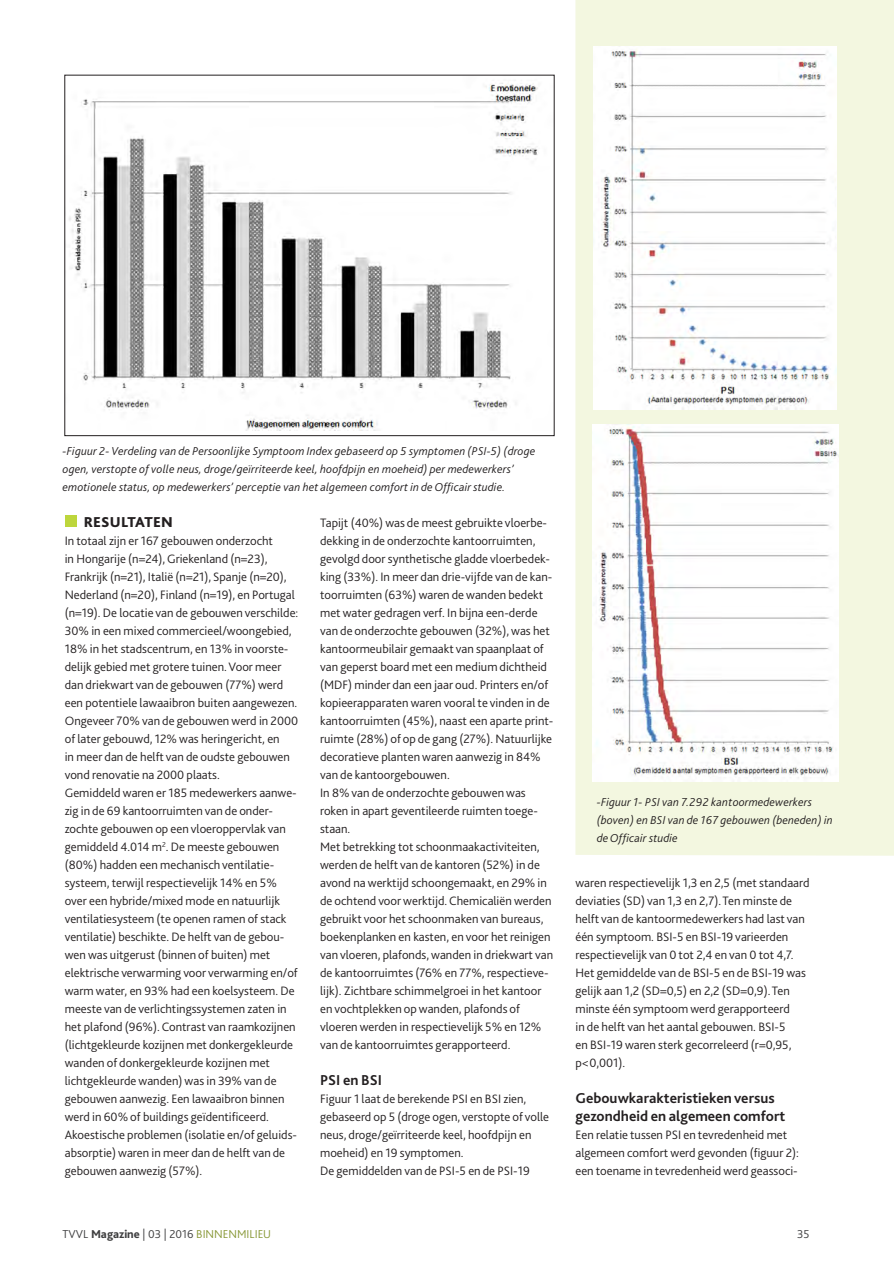
<style>
.page{position:relative;width:894px;height:1262px;background:#fff}
.page>*{position:absolute;margin:0;border:0;box-sizing:border-box;transform-origin:0 0}
.Subtussenkopje{font:700 15px/18px "Bliss 2";color:#231f20}
.Bodykopje{font:800 15px "Bliss 2";letter-spacing:.01em;color:#231f20}
.Bodytekst{font:300 12.75px/18px "Bliss 2";color:#231f20}
.Bijschrift_foto_s_fi{font:italic 300 12px/18px "Bliss 2";letter-spacing:.01em;color:#231f20}
.t1{font:300 12px "Bliss 2";color:#3e3e3f}
.s1{font-weight:800}
.s2{color:#879735}
</style>
<div class="page">
<div style="left:575px;top:0;width:318px;height:856px;background:#f3f7e0"></div>
<div style="left:65px;top:516px;width:11px;height:11px;background:#bdd63c"></div>
<img style="left:593px;top:47px;width:242px;height:362px">
<img style="left:592px;top:425px;width:246px;height:356px">
<img style="left:69px;top:83px;width:469px;height:347px">
<p class="Bijschrift_foto_s_fi" style="left:63px;top:442px;width:474px">-Figuur 2- Verdeling van de Persoonlijke Symptoom Index gebaseerd op 5 symptomen (PSI-5) (droge ogen, verstopte of volle neus, droge/geïrriteerde keel, hoofdpijn en moeheid) per medewerkers’ emotionele status, op medewerkers’ perceptie van het algemeen comfort in de Officair studie.</p>
<p class="Bodykopje" style="left:84px;top:513px;width:91px">RESULTATEN</p>
<p class="Bodytekst" style="left:65px;top:531px;width:235px">In totaal zijn er 167 gebouwen onderzocht<br>in Hongarije (n=24), Griekenland (n=23), Frankrijk (n=21), Italië (n=21), Spanje (n=20), Nederland (n=20), Finland (n=19), en Portugal (n=19). De locatie van de gebouwen verschilde:<br>30% in een mixed commercieel/woongebied, 18% in het stadscentrum, en 13% in voorste&shy;delijk gebied met grotere tuinen. Voor meer dan driekwart van de gebouwen (77%) werd een potentiele lawaaibron buiten aangewezen.<br>Ongeveer 70% van de gebouwen werd in 2000 of later gebouwd, 12% was heringericht, en<br>in meer dan de helft van de oudste gebouwen vond renovatie na 2000 plaats.</p>
<p class="Bodytekst" style="left:65px;top:783px;width:234px">Gemiddeld waren er 185 medewerkers aanwe&shy;zig in de 69 kantoorruimten van de onder&shy;zochte gebouwen op een vloeroppervlak van gemiddeld 4.014 m<sup>2</sup>. De meeste gebouwen (80%) hadden een mechanisch ventilatie&shy;systeem, terwijl respectievelijk 14% en 5% over een hybride/mixed mode en natuurlijk ventilatiesysteem (te openen ramen of stack ventilatie) beschikte. De helft van de gebou&shy;wen was uitgerust (binnen of buiten) met elektrische verwarming voor verwarming en/of warm water, en 93% had een koelsysteem. De meeste van de verlichtingssystemen zaten in het plafond (96%). Contrast van raamkozijnen (lichtgekleurde kozijnen met donkergekleurde wanden of donkergekleurde kozijnen met lichtgekleurde wanden) was in 39% van de gebouwen aanwezig. Een lawaaibron binnen werd in 60% of buildings geïdentificeerd.<br>Akoestische problemen (isolatie en/of geluids&shy;absorptie) waren in meer dan de helft van de gebouwen aanwezig (57%).</p>
<p class="Bodytekst" style="left:320px;top:513px;width:235px">Tapijt (40%) was de meest gebruikte vloerbe&shy;dekking in de onderzochte kantoorruimten, gevolgd door synthetische gladde vloerbedek&shy;king (33%). In meer dan drie-vijfde van de kan&shy;toorruimten (63%) waren de wanden bedekt met water gedragen verf. In bijna een-derde van de onderzochte gebouwen (32%), was het kantoormeubilair gemaakt van spaanplaat of van geperst board met een medium dichtheid (MDF) minder dan een jaar oud. Printers en/of kopieerapparaten waren vooral te vinden in de kantoorruimten (45%), naast een aparte print&shy;ruimte (28%) of op de gang (27%). Natuurlijke decoratieve planten waren aanwezig in 84% van de kantoorgebouwen.</p>
<p class="Bodytekst" style="left:320px;top:784px;width:219px">In 8% van de onderzochte gebouwen was roken in apart geventileerde ruimten toege&shy;staan.</p>
<p class="Bodytekst" style="left:320px;top:838px;width:234px">Met betrekking tot schoonmaakactiviteiten, werden de helft van de kantoren (52%) in de avond na werktijd schoongemaakt, en 29% in de ochtend voor werktijd. Chemicaliën werden gebruikt voor het schoonmaken van bureaus, boekenplanken en kasten, en voor het reinigen van vloeren, plafonds, wanden in driekwart van de kantoorruimtes (76% en 77%, respectieve&shy;lijk). Zichtbare schimmelgroei in het kantoor en vochtplekken op wanden, plafonds of vloeren werden in respectievelijk 5% en 12% van de kantoorruimtes gerapporteerd.</p>
<p class="Subtussenkopje" style="left:320px;top:1071px;width:63px">PSI en BSI</p>
<p class="Bodytekst" style="left:320px;top:1089px;width:230px">Figuur 1 laat de berekende PSI en BSI zien, gebaseerd op 5 (droge ogen, verstopte of volle neus, droge/geïrriteerde keel, hoofdpijn en moeheid) en 19 symptomen.</p>
<p class="Bodytekst" style="left:320px;top:1161px;width:211px">De gemiddelden van de PSI-5 en de PSI-19</p>
<p class="Bijschrift_foto_s_fi" style="left:596px;top:793px;width:237px">-Figuur 1- PSI van 7.292 kantoormedewerkers (boven) en BSI van de 167 gebouwen (beneden) in de Officair studie</p>
<p class="Bodytekst" style="left:575px;top:873px;width:235px">waren respectievelijk 1,3 en 2,5 (met standaard deviaties (SD) van 1,3 en 2,7). Ten minste de helft van de kantoormedewerkers had last van één symptoom. BSI-5 en BSI-19 varieerden respectievelijk van 0 tot 2,4 en van 0 tot 4,7.<br>Het gemiddelde van de BSI-5 en de BSI-19 was gelijk aan 1,2 (SD=0,5) en 2,2 (SD=0,9). Ten minste één symptoom werd gerapporteerd<br>in de helft van het aantal gebouwen. BSI-5<br>en BSI-19 waren sterk gecorreleerd (r=0,95, p&lt;0,001).</p>
<p class="Subtussenkopje" style="left:575px;top:1089px;width:211px">Gebouwkarakteristieken versus gezondheid en algemeen comfort</p>
<p class="Bodytekst" style="left:575px;top:1125px;width:225px">Een relatie tussen PSI en tevredenheid met algemeen comfort werd gevonden (figuur 2): een toename in tevredenheid werd geassoci-</p>
<p class="t1" style="left:63px;top:1227px;width:210px">TVVL <span class="s1">Magazine</span> | 03 | 2016 <span class="s2">BINNENMILIEU</span></p>
<p class="t1" style="left:796px;top:1227px;width:14px">35</p>
</div>
